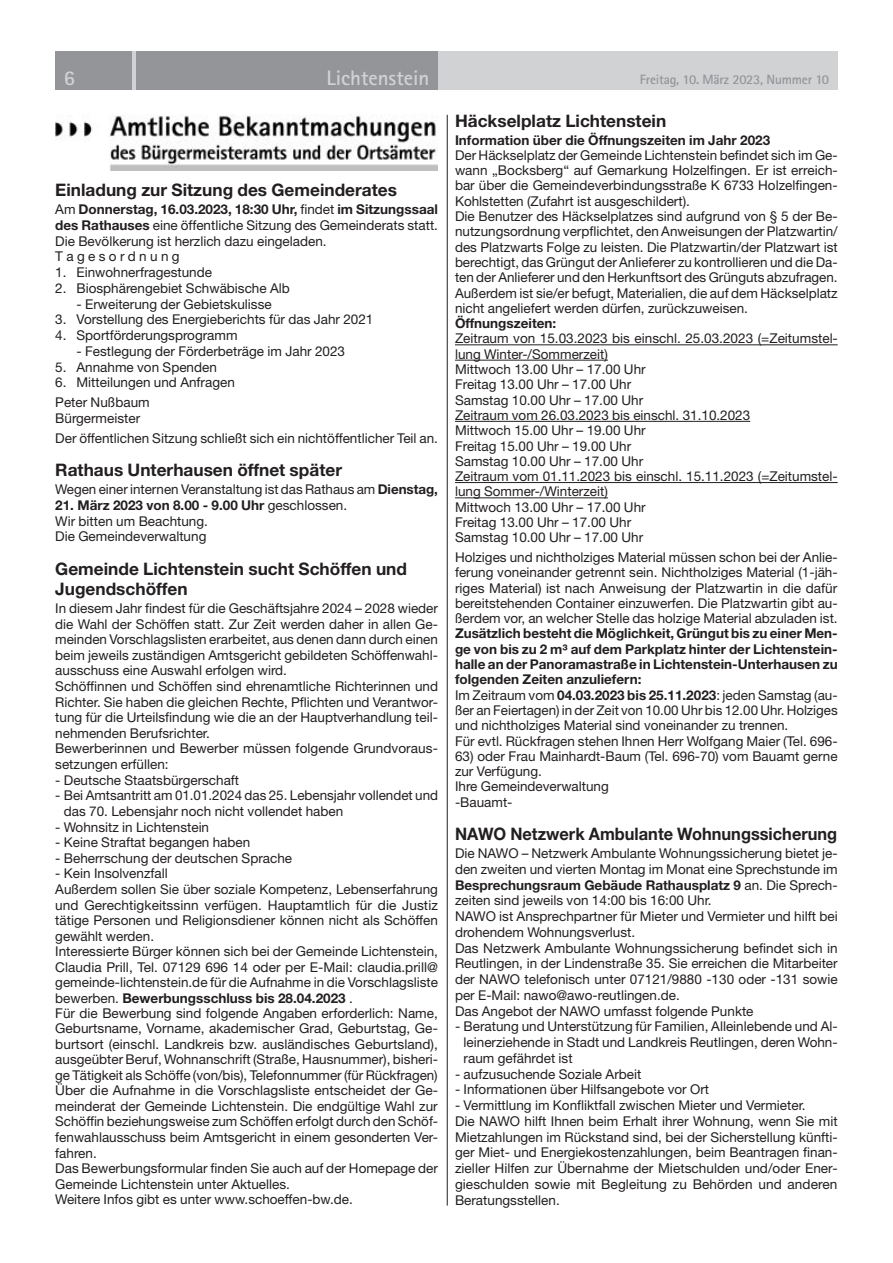
<style>
.page{position:relative;width:893px;height:1263px;background:#fff}
.page>*{position:absolute;margin:0;border:0;box-sizing:border-box;transform-origin:0 0}
.t1{font:700 21px "Rotis Sans Serif Std";color:#d1d2d4}
.t2{font:700 17.25px/20.5px "Helvetica Neue LT Std";color:#231f20}
.t3{font:700 17.25px "Helvetica Neue LT Std";color:#231f20;scale:.95 1}
.t4{font:13.5px/15.6px "Helvetica Neue LT Std";color:#231f20}
.t5{font:700 13.5px/15.3px "Helvetica Neue LT Std";color:#231f20}
.t6{font:700 13.5px "Rotis Sans Serif Std";letter-spacing:-.015em;color:#939598}
.s1{font-weight:700}
.s2{font-weight:400}
</style>
<div class="page">
<div style="left:55px;top:51px;width:783px;height:38px;background:#d1d2d4"></div>
<div style="left:55px;top:51px;width:77px;height:38px;background:#939598"></div>
<div style="left:136px;top:51px;width:302px;height:38px;background:#939598"></div>
<hr style="left:447px;top:115px;width:1px;height:1090px;background:#231f20">
<img style="left:55px;top:115px;width:383px;height:55px">
<hr style="left:455px;top:344px;width:383px;height:1px;background:#231f20">
<hr style="left:455px;top:360px;width:153px;height:1px;background:#231f20">
<hr style="left:455px;top:421px;width:295px;height:1px;background:#231f20">
<hr style="left:455px;top:482px;width:383px;height:1px;background:#231f20">
<hr style="left:455px;top:497px;width:153px;height:1px;background:#231f20">
<h1 class="t1" style="left:64px;top:65px;width:13px">6</h1>
<h1 class="t1" style="left:326px;top:65px;width:105px">Lichtenstein</h1>
<p class="t6" style="left:640px;top:71px;width:191px">Freitag, 10. März 2023, Nummer 10</p>
<p class="t2" style="left:55px;top:179px;width:343px">Einladung zur Sitzung des Gemeinderates</p>
<p class="t4" style="left:55px;top:201px;width:384px">Am <span class="s1">Donnerstag, 16.03.2023, 18:30 Uhr,</span> findet <span class="s1">im Sitzungssaal des Rathauses</span> eine öffentliche Sitzung des Gemeinderats statt.<br>Die Bevölkerung ist herzlich dazu eingeladen.<br>T a g e s o r d n u n g</p>
<p class="t4" style="left:55px;top:264px;width:158px">1. Einwohnerfragestunde</p>
<p class="t4" style="left:55px;top:280px;width:236px">2. Biosphärengebiet Schwäbische Alb</p>
<p class="t4" style="left:77px;top:296px;width:197px">- Erweiterung der Gebietskulisse</p>
<p class="t4" style="left:55px;top:311px;width:320px">3. Vorstellung des Energieberichts für das Jahr 2021</p>
<p class="t4" style="left:55px;top:327px;width:184px">4. Sportförderungsprogramm</p>
<p class="t4" style="left:77px;top:343px;width:270px">- Festlegung der Förderbeträge im Jahr 2023</p>
<p class="t4" style="left:55px;top:359px;width:163px">5. Annahme von Spenden</p>
<p class="t4" style="left:55px;top:372px;width:181px;line-height:20px">6. Mitteilungen und Anfragen<br>Peter Nußbaum</p>
<p class="t4" style="left:55px;top:408px;width:384px;line-height:20px">Bürgermeister<br>Der öffentlichen Sitzung schließt sich ein nichtöffentlicher Teil an.</p>
<p class="t2" style="left:55px;top:459px;width:288px">Rathaus Unterhausen öffnet später</p>
<p class="t4" style="left:55px;top:481px;width:384px">Wegen einer internen Veranstaltung ist das Rathaus am <span class="s1">Dienstag,</span></p>
<p class="t4" style="left:55px;top:497px;width:293px"><span class="s1">21. März 2023 von 8.00 - 9.00 Uhr</span> geschlossen.<br>Wir bitten um Beachtung.<br>Die Gemeindeverwaltung</p>
<p class="t2" style="left:55px;top:558px;width:353px">Gemeinde Lichtenstein sucht Schöffen und<br>Jugendschöffen</p>
<p class="t4" style="left:55px;top:600px;width:384px">In diesem Jahr findest für die Geschäftsjahre 2024 – 2028 wieder die Wahl der Schöffen statt. Zur Zeit werden daher in allen Ge&shy;meinden Vorschlagslisten erarbeitet, aus denen dann durch einen beim jeweils zuständigen Amtsgericht gebildeten Schöffenwahl&shy;ausschuss eine Auswahl erfolgen wird.<br>Schöffinnen und Schöffen sind ehrenamtliche Richterinnen und Richter. Sie haben die gleichen Rechte, Pflichten und Verantwor&shy;tung für die Urteilsfindung wie die an der Hauptverhandlung teil&shy;nehmenden Berufsrichter.<br>Bewerberinnen und Bewerber müssen folgende Grundvoraus&shy;setzungen erfüllen:</p>
<p class="t4" style="left:55px;top:772px;width:185px">- Deutsche Staatsbürgerschaft</p>
<p class="t4" style="left:64px;top:787px;width:376px;text-indent:-9px">- Bei Amtsantritt am 01.01.2024 das 25. Lebensjahr vollendet und das 70. Lebensjahr noch nicht vollendet haben</p>
<p class="t4" style="left:55px;top:819px;width:155px">- Wohnsitz in Lichtenstein</p>
<p class="t4" style="left:55px;top:834px;width:197px">- Keine Straftat begangen haben</p>
<p class="t4" style="left:55px;top:850px;width:238px">- Beherrschung der deutschen Sprache</p>
<p class="t4" style="left:55px;top:865px;width:384px">- Kein Insolvenzfall<br>Außerdem sollen Sie über soziale Kompetenz, Lebenserfahrung und Gerechtigkeitssinn verfügen. Hauptamtlich für die Justiz tätige Personen und Religionsdiener können nicht als Schöffen gewählt werden.<br>Interessierte Bürger können sich bei der Gemeinde Lichtenstein, Claudia Prill, Tel. 07129 696 14 oder per E-Mail: claudia.prill@ gemeinde-lichtenstein.de für die Aufnahme in die Vorschlagsliste bewerben. <span class="s1">Bewerbungsschluss bis 28.04.2023</span> .<br>Für die Bewerbung sind folgende Angaben erforderlich: Name, Geburtsname, Vorname, akademischer Grad, Geburtstag, Ge&shy;burtsort (einschl. Landkreis bzw. ausländisches Geburtsland), ausgeübter Beruf, Wohnanschrift (Straße, Hausnummer), bisheri&shy;ge Tätigkeit als Schöffe (von/bis), Telefonnummer (für Rückfragen)<br>Über die Aufnahme in die Vorschlagsliste entscheidet der Ge&shy;meinderat der Gemeinde Lichtenstein. Die endgültige Wahl zur Schöffin beziehungsweise zum Schöffen erfolgt durch den Schöf&shy;fenwahlausschuss beim Amtsgericht in einem gesonderten Ver&shy;fahren.<br>Das Bewerbungsformular finden Sie auch auf der Homepage der Gemeinde Lichtenstein unter Aktuelles.<br>Weitere Infos gibt es unter www.schoeffen-bw.de.</p>
<p class="t2" style="left:455px;top:110px;width:213px">Häckselplatz Lichtenstein</p>
<p class="t5" style="left:455px;top:132px;width:317px">Information über die Öffnungszeiten im Jahr 2023</p>
<p class="t4" style="left:455px;top:147px;width:384px">Der Häckselplatz der Gemeinde Lichtenstein befindet sich im Ge&shy;wann „Bocksberg“ auf Gemarkung Holzelfingen. Er ist erreich&shy;bar über die Gemeindeverbindungsstraße K 6733 Holzelfingen-Kohlstetten (Zufahrt ist ausgeschildert).<br>Die Benutzer des Häckselplatzes sind aufgrund von § 5 der Be&shy;nutzungsordnung verpflichtet, den Anweisungen der Platzwartin/ des Platzwarts Folge zu leisten. Die Platzwartin/der Platzwart ist berechtigt, das Grüngut der Anlieferer zu kontrollieren und die Da&shy;ten der Anlieferer und den Herkunftsort des Grünguts abzufragen.<br>Außerdem ist sie/er befugt, Materialien, die auf dem Häckselplatz nicht angeliefert werden dürfen, zurückzuweisen.</p>
<p class="t5" style="left:455px;top:315px;width:103px">Öffnungszeiten:</p>
<p class="t4" style="left:455px;top:331px;width:384px">Zeitraum von 15.03.2023 bis einschl. 25.03.2023 (=Zeitumstel&shy;lung Winter-/Sommerzeit)<br>Mittwoch 13.00 Uhr – 17.00 Uhr<br>Freitag 13.00 Uhr – 17.00 Uhr<br>Samstag 10.00 Uhr – 17.00 Uhr<br>Zeitraum vom 26.03.2023 bis einschl. 31.10.2023<br>Mittwoch 15.00 Uhr – 19.00 Uhr<br>Freitag 15.00 Uhr – 19.00 Uhr<br>Samstag 10.00 Uhr – 17.00 Uhr<br>Zeitraum vom 01.11.2023 bis einschl. 15.11.2023 (=Zeitumstel&shy;lung Sommer-/Winterzeit)<br>Mittwoch 13.00 Uhr – 17.00 Uhr<br>Freitag 13.00 Uhr – 17.00 Uhr<br>Samstag 10.00 Uhr – 17.00 Uhr</p>
<p class="t4" style="left:455px;top:549px;width:384px;text-align:justify">Holziges und nichtholziges Material müssen schon bei der Anlie&shy;ferung voneinander getrennt sein. Nichtholziges Material (1-jäh&shy;riges Material) ist nach Anweisung der Platzwartin in die dafür bereitstehenden Container einzuwerfen. Die Platzwartin gibt au&shy;ßerdem vor, an welcher Stelle das holzige Material abzuladen ist.</p>
<p class="t5" style="left:455px;top:626px;width:384px">Zusätzlich besteht die Möglichkeit, Grüngut bis zu einer Men&shy;ge von bis zu 2 m³ auf dem Parkplatz hinter der Lichtenstein&shy;halle an der Panoramastraße in Lichtenstein-Unterhausen zu folgenden Zeiten anzuliefern:<br><span class="s2">Im Zeitraum vom</span> 04.03.2023 bis 25.11.2023<span class="s2">: jeden Samstag (au&shy;ßer an Feiertagen) in der Zeit von 10.00 Uhr bis 12.00 Uhr. Holziges und nichtholziges Material sind voneinander zu trennen.<br>Für evtl. Rückfragen stehen Ihnen Herr Wolfgang Maier (Tel. 696-</span></p>
<p class="t4" style="left:455px;top:748px;width:384px">63) oder Frau Mainhardt-Baum (Tel. 696-70) vom Bauamt gerne zur Verfügung.<br>Ihre Gemeindeverwaltung<br>-Bauamt-</p>
<p class="t3" style="left:455px;top:823px;width:404px">NAWO Netzwerk Ambulante Wohnungssicherung</p>
<p class="t4" style="left:455px;top:845px;width:384px">Die NAWO – Netzwerk Ambulante Wohnungssicherung bietet je&shy;den zweiten und vierten Montag im Monat eine Sprechstunde im <span class="s1">Besprechungsraum Gebäude Rathausplatz 9</span> an. Die Sprech&shy;zeiten sind jeweils von 14:00 bis 16:00 Uhr.<br>NAWO ist Ansprechpartner für Mieter und Vermieter und hilft bei drohendem Wohnungsverlust.<br>Das Netzwerk Ambulante Wohnungssicherung befindet sich in Reutlingen, in der Lindenstraße 35. Sie erreichen die Mitarbeiter der NAWO telefonisch unter 07121/9880 -130 oder -131 sowie per E-Mail: nawo@awo-reutlingen.de.<br>Das Angebot der NAWO umfasst folgende Punkte</p>
<p class="t4" style="left:464px;top:1018px;width:376px;text-align:justify;text-indent:-9px">- Beratung und Unterstützung für Familien, Alleinlebende und Al&shy;leinerziehende in Stadt und Landkreis Reutlingen, deren Wohn&shy;raum gefährdet ist</p>
<p class="t4" style="left:455px;top:1066px;width:188px">- aufzusuchende Soziale Arbeit</p>
<p class="t4" style="left:455px;top:1081px;width:256px">- Informationen über Hilfsangebote vor Ort</p>
<p class="t4" style="left:455px;top:1097px;width:384px">- Vermittlung im Konfliktfall zwischen Mieter und Vermieter.<br>Die NAWO hilft Ihnen beim Erhalt ihrer Wohnung, wenn Sie mit Mietzahlungen im Rückstand sind, bei der Sicherstellung künfti&shy;ger Miet- und Energiekostenzahlungen, beim Beantragen finan&shy;zieller Hilfen zur Übernahme der Mietschulden und/oder Ener&shy;gieschulden sowie mit Begleitung zu Behörden und anderen Beratungsstellen.</p>
</div>
